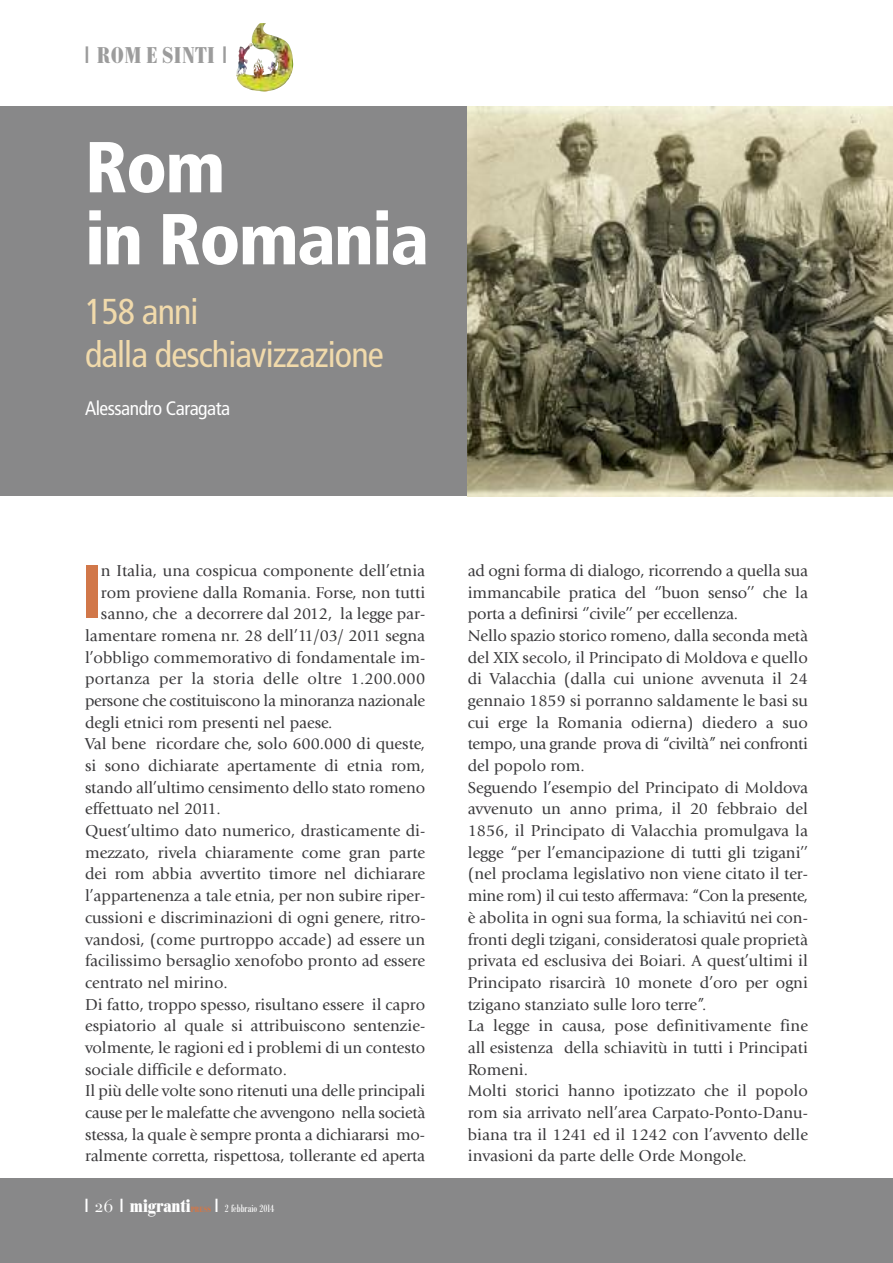
<style>
.page{position:relative;width:893px;height:1263px;background:#fff}
.page>*{position:absolute;margin:0;border:0;box-sizing:border-box;transform-origin:0 0}
.t1{font:700 condensed 73.35px "Univers";color:#d17749}
.t2{font:900 condensed 72px/72px "Frutiger";letter-spacing:-.025em;color:#fff}
.t3{font:condensed 36px/43.2px "Frutiger";letter-spacing:-.025em;color:#f1daab}
.t4{font:700 condensed 22.5px "Bodoni BE";letter-spacing:.03em;color:#9c9c9c}
.t5{font:condensed 19.5px "Frutiger";letter-spacing:-.025em;color:#fff}
.t6{font:700 condensed 18px "Bodoni BE";color:#fff}
.t7{font:16.5px/21.8px "Giovanni";color:#39383a}
.t8{font:16.5px "Giovanni";letter-spacing:-.02em;color:#39383a}
.t9{font:condensed 10.5px "Bodoni BE";color:#fff}
.t10{font:700 condensed 7.5px "Bodoni BE";letter-spacing:.04em;color:#d17749}
.s1{font-family:"False Positive BRK";font-weight:400;font-stretch:normal}
.s2{font-family:"Bauer Bodoni Roman SC";font-weight:400;font-stretch:normal}
.s3{font-family:"False Positive BRK";font-stretch:normal;font-size:18px}
</style>
<div class="page">
<div style="left:0;top:1178px;width:893px;height:85px;background:#888889"></div>
<div style="left:0;top:106px;width:893px;height:390px;background:#888889"></div>
<img style="left:468px;top:106px;width:425px;height:390px">
<img style="left:236px;top:43px;width:17px;height:33px">
<h3 class="t4" style="left:85px;top:47px;width:143px"><span class="s1">1</span> ROM E SINTI <span class="s1">1</span></h3>
<h2 class="t2" style="left:85px;top:137px;width:346px">Rom<br>in Romania</h2>
<h3 class="t3" style="left:85px;top:292px;width:300px">158 anni<br>dalla deschiavizzazione</h3>
<p class="t5" style="left:85px;top:400px;width:147px">Alessandro Caragata</p>
<h1 class="t1" style="left:81px;top:565px;width:22px">I</h1>
<p class="t7" style="left:101px;top:561px;width:326px">n Italia, una cospicua componente dell’etnia</p>
<p class="t7" style="left:101px;top:583px;width:326px">rom proviene dalla Romania. Forse, non tutti</p>
<p class="t7" style="left:101px;top:604px;width:326px">sanno, che a decorrere dal 2012, la legge par-</p>
<p class="t7" style="left:85px;top:626px;width:342px">lamentare romena nr. 28 dell’11/03/ 2011 segna</p>
<p class="t7" style="left:85px;top:648px;width:342px">l’obbligo commemorativo di fondamentale im-</p>
<p class="t7" style="left:85px;top:669px;width:342px">portanza per la storia delle oltre 1.200.000</p>
<p class="t8" style="left:85px;top:694px;width:342px">persone che costituiscono la minoranza nazionale</p>
<p class="t7" style="left:85px;top:713px;width:249px">degli etnici rom presenti nel paese.</p>
<p class="t7" style="left:85px;top:734px;width:342px">Val bene ricordare che, solo 600.000 di queste,</p>
<p class="t7" style="left:85px;top:756px;width:342px">si sono dichiarate apertamente di etnia rom,</p>
<p class="t7" style="left:85px;top:778px;width:342px">stando all’ultimo censimento dello stato romeno</p>
<p class="t7" style="left:85px;top:799px;width:137px">effettuato nel 2011.</p>
<p class="t7" style="left:85px;top:821px;width:342px">Quest’ultimo dato numerico, drasticamente di-</p>
<p class="t7" style="left:85px;top:843px;width:342px">mezzato, rivela chiaramente come gran parte</p>
<p class="t7" style="left:85px;top:864px;width:342px">dei rom abbia avvertito timore nel dichiarare</p>
<p class="t7" style="left:85px;top:886px;width:342px">l’appartenenza a tale etnia, per non subire riper-</p>
<p class="t7" style="left:85px;top:908px;width:342px">cussioni e discriminazioni di ogni genere, ritro-</p>
<p class="t7" style="left:85px;top:929px;width:342px">vandosi, (come purtroppo accade) ad essere un</p>
<p class="t7" style="left:85px;top:951px;width:342px">facilissimo bersaglio xenofobo pronto ad essere</p>
<p class="t7" style="left:85px;top:973px;width:144px">centrato nel mirino.</p>
<p class="t7" style="left:85px;top:994px;width:342px">Di fatto, troppo spesso, risultano essere il capro</p>
<p class="t7" style="left:85px;top:1016px;width:342px">espiatorio al quale si attribuiscono sentenzie-</p>
<p class="t7" style="left:85px;top:1038px;width:342px">volmente, le ragioni ed i problemi di un contesto</p>
<p class="t7" style="left:85px;top:1059px;width:203px">sociale difficile e deformato.</p>
<p class="t7" style="left:85px;top:1081px;width:342px">Il più delle volte sono ritenuti una delle principali</p>
<p class="t8" style="left:85px;top:1106px;width:342px">cause per le malefatte che avvengono nella società</p>
<p class="t7" style="left:85px;top:1124px;width:341px">stessa, la quale è sempre pronta a dichiararsi mo-</p>
<p class="t7" style="left:85px;top:1146px;width:342px">ralmente corretta, rispettosa, tollerante ed aperta</p>
<p class="t6" style="left:85px;top:1200px;width:107px"><span class="s1">1</span> <span class="s2">26</span> <span class="s1">1</span> migranti</p>
<p class="t10" style="left:191px;top:1207px;width:22px">PRESS</p>
<p class="t9" style="left:215px;top:1205px;width:60px"><span class="s3">1</span> 2 febbraio 2014</p>
<p class="t7" style="left:468px;top:561px;width:342px">ad ogni forma di dialogo, ricorrendo a quella sua immancabile pratica del ‘’buon senso’’ che la porta a definirsi ‘’civile’’ per eccellenza.<br>Nello spazio storico romeno, dalla seconda metà del XIX secolo, il Principato di Moldova e quello di Valacchia (dalla cui unione avvenuta il 24 gennaio 1859 si porranno saldamente le basi su cui erge la Romania odierna) diedero a suo tempo, una grande prova di “civiltà” nei confronti del popolo rom.<br>Seguendo l’esempio del Principato di Moldova avvenuto un anno prima, il 20 febbraio del 1856, il Principato di Valacchia promulgava la legge “per l’emancipazione di tutti gli tzigani’’ (nel proclama legislativo non viene citato il ter&shy;mine rom) il cui testo affermava: “Con la presente, è abolita in ogni sua forma, la schiavitú nei con&shy;fronti degli tzigani, consideratosi quale proprietà privata ed esclusiva dei Boiari. A quest’ultimi il Principato risarcirà 10 monete d’oro per ogni tzigano stanziato sulle loro terre”.<br>La legge in causa, pose definitivamente fine all esistenza della schiavitù in tutti i Principati Romeni.<br>Molti storici hanno ipotizzato che il popolo rom sia arrivato nell’area Carpato-Ponto-Danu&shy;biana tra il 1241 ed il 1242 con l’avvento delle invasioni da parte delle Orde Mongole.</p>
</div>
